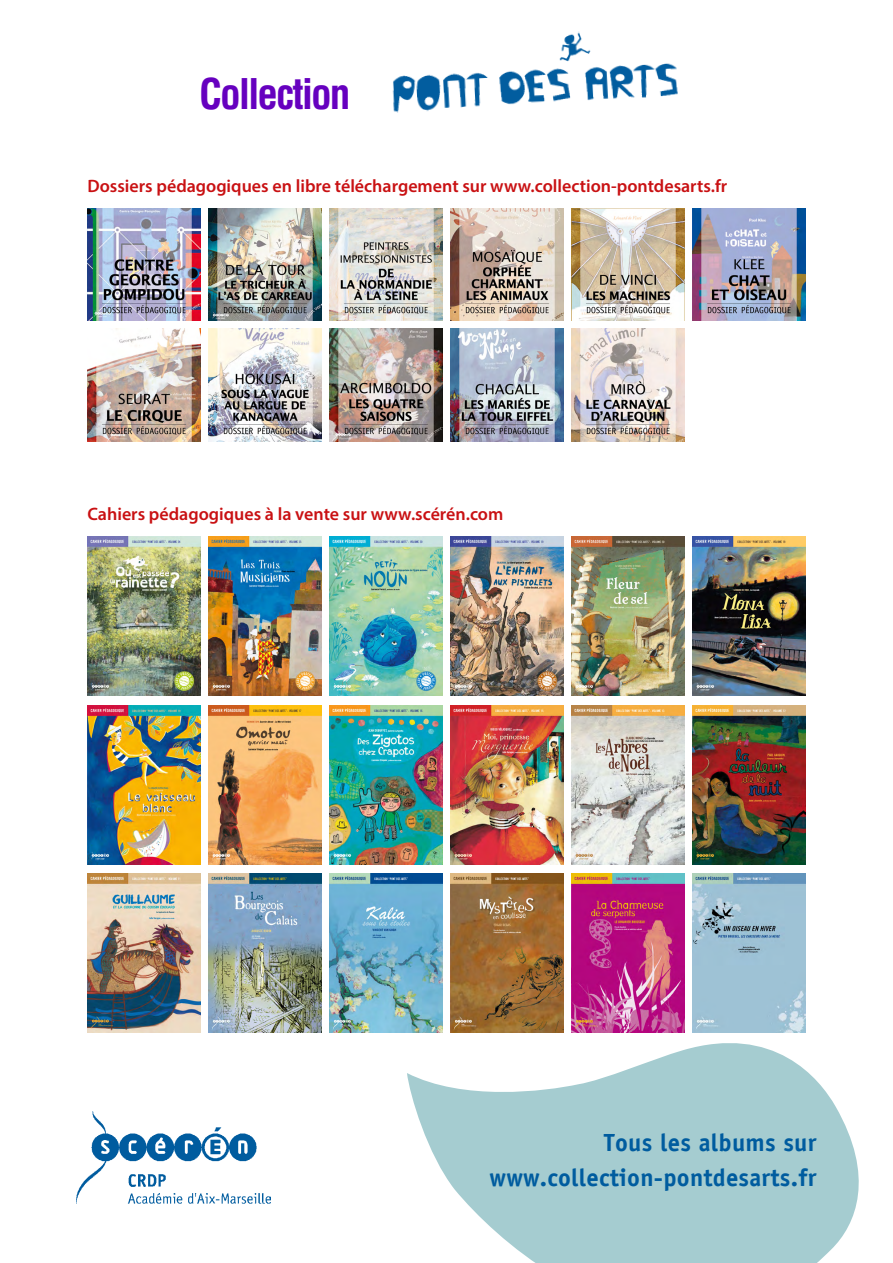
<style>
.page{position:relative;width:893px;height:1263px;background:#fff}
.page>*{position:absolute;margin:0;border:0;box-sizing:border-box;transform-origin:0 0}
.t1{font:700 condensed 41.25px "Helvetica LT Std";letter-spacing:-.05em;color:#6600bf}
.t2{font:24.75px "Officina S";letter-spacing:.01em;color:#005c9f}
.t3{font:600 18px "Myriad Pro";color:#c91113}
</style>
<div class="page">
<svg style="left:407px;top:1023px;width:452px;height:240px;fill:#a5ccd0"></svg>
<img style="left:88px;top:329px;width:112px;height:113px">
<img style="left:209px;top:208px;width:112px;height:113px">
<img style="left:693px;top:208px;width:112px;height:113px">
<img style="left:451px;top:208px;width:112px;height:113px">
<img style="left:572px;top:208px;width:112px;height:113px">
<img style="left:330px;top:329px;width:112px;height:113px">
<img style="left:451px;top:329px;width:112px;height:113px">
<img style="left:572px;top:329px;width:112px;height:113px">
<img style="left:330px;top:208px;width:112px;height:113px">
<img style="left:209px;top:329px;width:112px;height:113px">
<img style="left:88px;top:208px;width:112px;height:113px">
<img style="left:392px;top:31px;width:286px;height:82px">
<img style="left:76px;top:1111px;width:195px;height:92px">
<img style="left:88px;top:536px;width:112px;height:160px">
<img style="left:209px;top:705px;width:112px;height:159px">
<img style="left:88px;top:705px;width:112px;height:159px">
<img style="left:209px;top:536px;width:112px;height:160px">
<img style="left:451px;top:536px;width:112px;height:160px">
<img style="left:330px;top:536px;width:112px;height:160px">
<img style="left:572px;top:536px;width:112px;height:160px">
<img style="left:693px;top:536px;width:112px;height:160px">
<img style="left:330px;top:705px;width:112px;height:159px">
<img style="left:572px;top:705px;width:112px;height:159px">
<img style="left:451px;top:705px;width:112px;height:159px">
<img style="left:693px;top:705px;width:112px;height:159px">
<img style="left:330px;top:873px;width:112px;height:160px">
<img style="left:572px;top:873px;width:112px;height:160px">
<img style="left:451px;top:873px;width:112px;height:160px">
<img style="left:693px;top:873px;width:112px;height:160px">
<img style="left:88px;top:873px;width:112px;height:160px">
<img style="left:209px;top:873px;width:112px;height:160px">
<h1 class="t1" style="left:199px;top:68px;width:153px">Collection</h1>
<p class="t3" style="left:88px;top:175px;width:641px">Dossiers pédagogiques en libre téléchargement sur www.collection-pontdesarts.fr</p>
<p class="t3" style="left:88px;top:503px;width:417px">Cahiers pédagogiques à la vente sur www.scérén.com</p>
<h2 class="t2" style="left:604px;top:1127px;width:214px">Tous les albums sur</h2>
<h2 class="t2" style="left:490px;top:1162px;width:328px">www.collection-pontdesarts.fr</h2>
</div>
